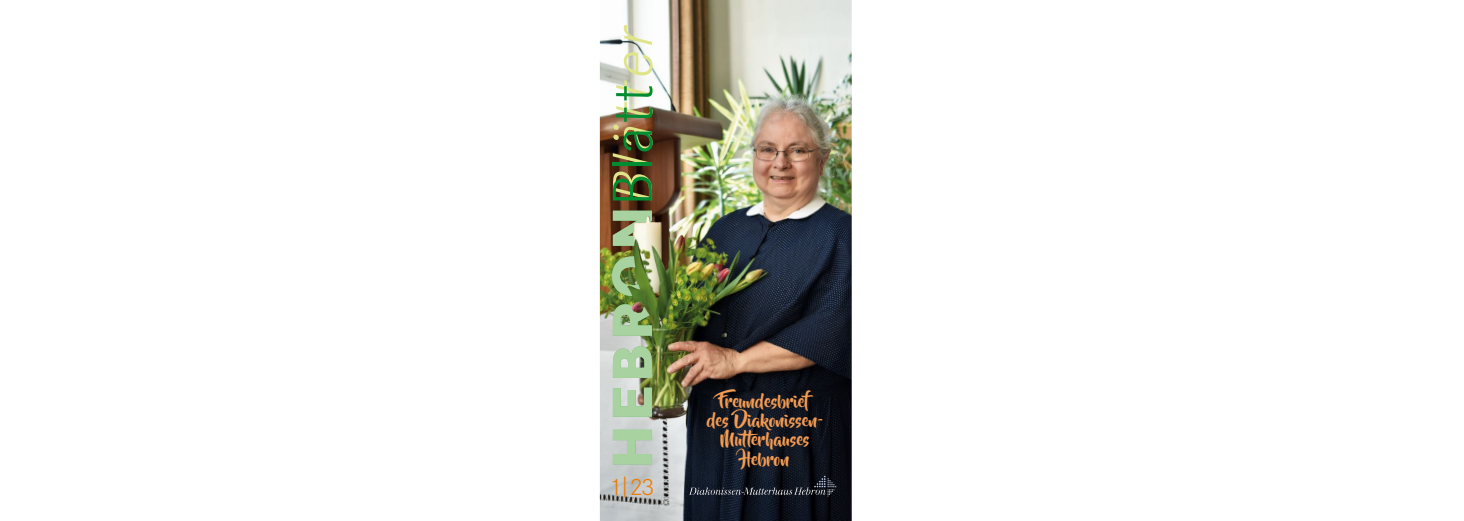
<style>
.page{position:relative;width:1464px;height:521px;background:#fff}
.page>*{position:absolute;margin:0;border:0;box-sizing:border-box;transform-origin:0 0}
.t1{font:800 58.62px "Corporate S";letter-spacing:.07em;color:#a8d29f}
.t2{font:italic 300 58.62px "Corporate S";color:#dfe488}
.t3{font:300 24.5px "Corporate S";color:#ef7c00;scale:1.05 1}
.t4{font:17.41px "Beyond The Mountains";color:#f59c51}
.s1{font-weight:300;color:#008c30}
.s2{font-size:18.2px}
</style>
<div class="page">
<img style="left:600px;top:0;width:251px;height:521px">
<img style="left:627px;top:216px;width:46px;height:111px">
<img style="left:688px;top:472px;width:151px;height:25px">
<p class="t2" style="left:591px;top:151px;width:128px;rotate:-90deg">ä er</p>
<p class="t1" style="left:592px;top:469px;width:386px;rotate:-90deg">HEBRON<span class="s1">Blatt</span></p>
<p class="t3" style="left:610px;top:469px;width:44px">1|23</p>
<p class="t4" style="left:719px;top:391px;width:93px">Freundesbrief</p>
<p class="t4" style="left:706px;top:411px;width:118px">des Diakonissen-</p>
<p class="t4" style="left:720px;top:430px;width:91px">Mutterhauses</p>
<p class="t4" style="left:741px;top:449px;width:50px"><span class="s2">H</span>ebron</p>
</div>
